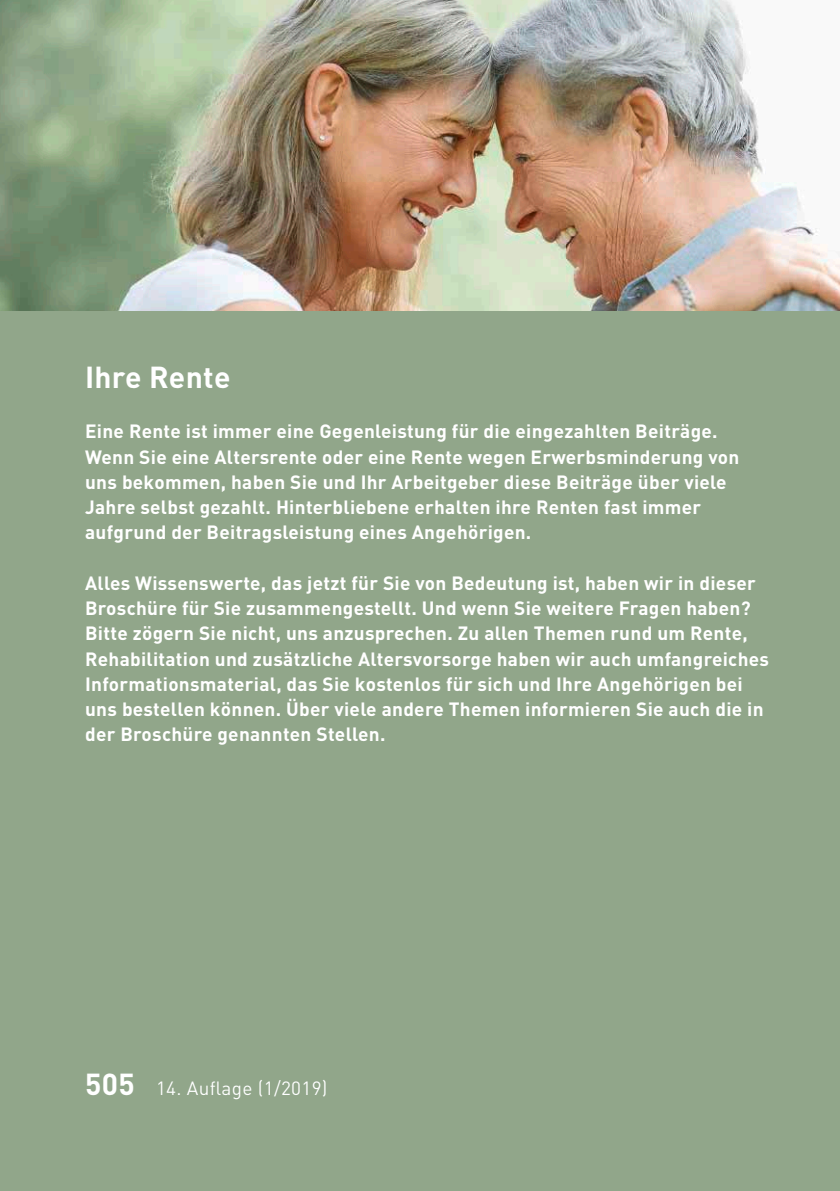
<style>
.page{position:relative;width:840px;height:1191px;background:#fff}
.page>*{position:absolute;margin:0;border:0;box-sizing:border-box;transform-origin:0 0}
.t1{font:700 30px "DIN";letter-spacing:.01em;color:#fff}
.t2{font:700 19px/25.2px "DIN";letter-spacing:.015em;color:#fff}
.t3{font:19px "DIN";letter-spacing:.015em;color:#fff}
</style>
<div class="page">
<img style="left:0;top:0;width:839px;height:312px">
<div style="left:0;top:312px;width:839px;height:879px;background:#91a68a"></div>
<h1 class="t1" style="left:85px;top:357px;width:147px">Ihre Rente</h1>
<p class="t2" style="left:85px;top:418px;width:655px">Eine Rente ist immer eine Gegenleistung für die eingezahlten Beiträge.<br>Wenn Sie eine Altersrente oder eine Rente wegen Erwerbsminderung von uns bekommen, haben Sie und Ihr Arbeitgeber diese Beiträge über viele Jahre selbst gezahlt. Hinterbliebene erhalten ihre Renten fast immer aufgrund der Beitragsleistung eines Angehörigen.</p>
<p class="t2" style="left:85px;top:569px;width:685px">Alles Wissenswerte, das jetzt für Sie von Bedeutung ist, haben wir in dieser Broschüre für Sie zusammengestellt. Und wenn Sie weitere Fragen haben?<br>Bitte zögern Sie nicht, uns anzusprechen. Zu allen Themen rund um Rente, Rehabilitation und zusätzliche Altersvorsorge haben wir auch umfangreiches Informationsmaterial, das Sie kostenlos für sich und Ihre Angehörigen bei uns bestellen können. Über viele andere Themen informieren Sie auch die in der Broschüre genannten Stellen.</p>
<p class="t1" style="left:85px;top:1064px;width:51px">505</p>
<p class="t3" style="left:156px;top:1075px;width:173px">14. Auflage (1/2019)</p>
</div>
